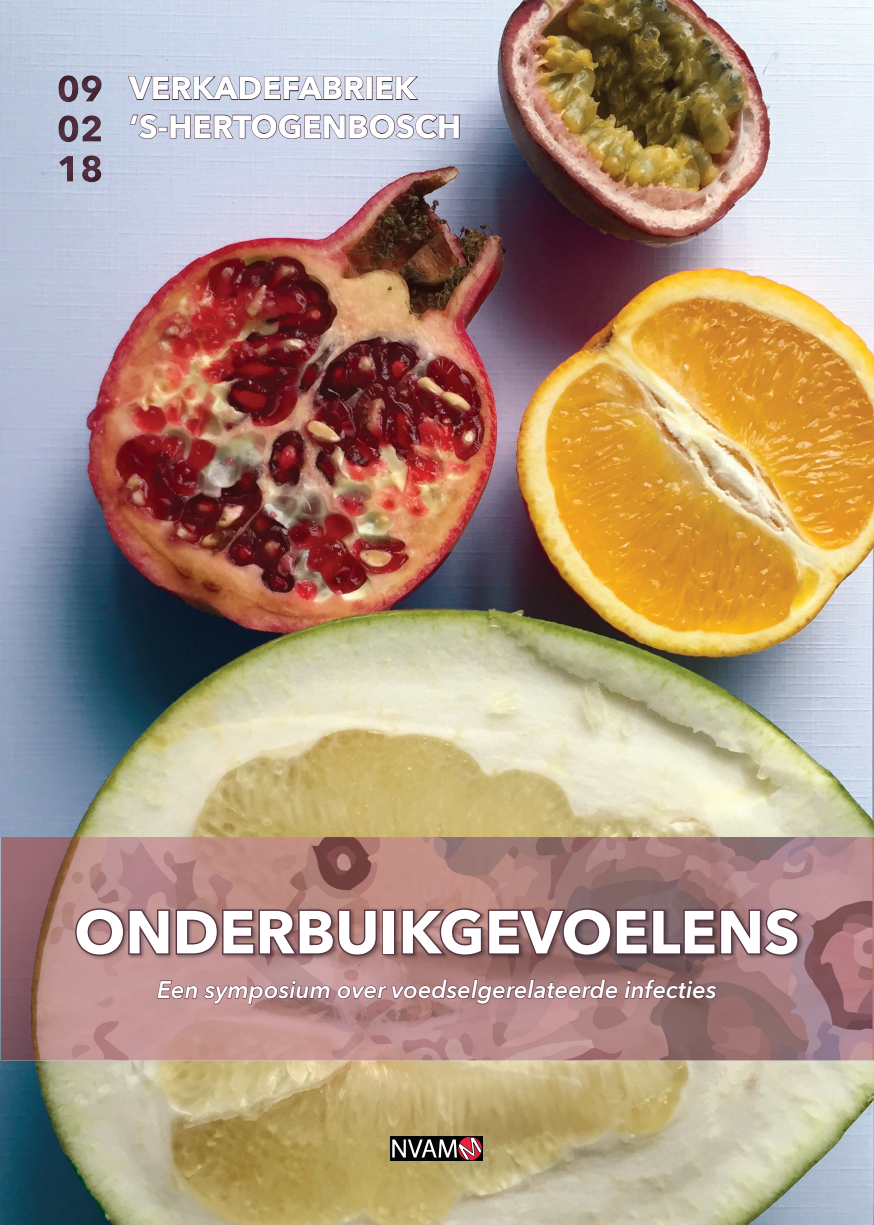
<style>
.page{position:relative;width:874px;height:1225px;background:#fff}
.page>*{position:absolute;margin:0;border:0;box-sizing:border-box;transform-origin:0 0}
.t1{font:700 60px "Avenir Next";color:#fff}
.t2{font:700 32px/38.4px "Avenir Next";color:#fff}
.t3{font:italic 600 24px "Avenir Next";color:#fff}
</style>
<div class="page">
<img style="left:0;top:0;width:873px;height:1225px">
<img style="left:58px;top:75px;width:44px;height:27px">
<img style="left:58px;top:115px;width:43px;height:27px">
<img style="left:59px;top:155px;width:42px;height:27px">
<svg style="left:127px;top:75px;width:238px;height:26px;background:#b1b1c4"></svg>
<div style="left:366px;top:76px;width:6px;height:24px;border:1px solid #563444"></div>
<svg style="left:375px;top:76px;width:44px;height:25px"></svg>
<svg style="left:129px;top:113px;width:29px;height:27px"></svg>
<div style="left:158px;top:127px;width:9px;height:5px;border:1px solid #563444"></div>
<svg style="left:169px;top:113px;width:291px;height:27px;background:#b3b1c5"></svg>
<img style="left:1px;top:837px;width:872px;height:223px">
<img style="left:74px;top:907px;width:730px;height:53px">
<svg style="left:73px;top:906px;width:305px;height:51px;background:#845e61"></svg>
<div style="left:382px;top:909px;width:13px;height:45px;border:3px solid #563444"></div>
<svg style="left:400px;top:906px;width:401px;height:51px;background:#725257"></svg>
<svg style="left:156px;top:975px;width:561px;height:34px;background:#a17678"></svg>
<svg style="left:390px;top:1136px;width:93px;height:24px"></svg>
<svg style="left:392px;top:1136px;width:89px;height:23px"></svg>
<h2 class="t2" style="left:129px;top:69px;width:333px">VERKADEFABRIEK ‘S-HERTOGENBOSCH</h2>
<h1 class="t1" style="left:74px;top:880px;width:726px">ONDERBUIKGEVOELENS</h1>
<p class="t3" style="left:157px;top:969px;width:561px">Een symposium over voedselgerelateerde infecties</p>
</div>
